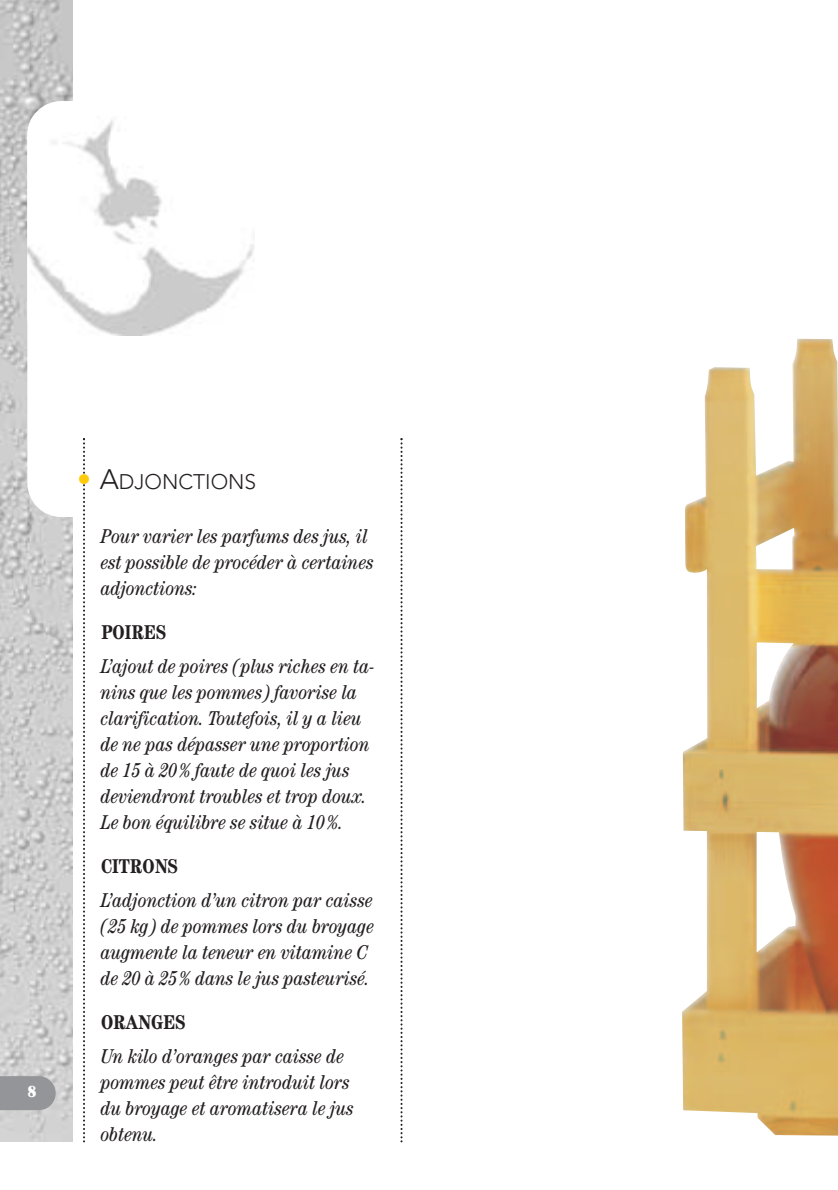
<style>
.page{position:relative;width:838px;height:1190px;background:#fff}
.page>*{position:absolute;margin:0;border:0;box-sizing:border-box;transform-origin:0 0}
.t1{font:300 21px "Avenir";color:#231f20}
.t2{font:italic condensed 20px/26px "Century";color:#231f20}
.t3{font:700 condensed 20px "Century";color:#231f20}
.t4{font:ultra-condensed 16px "Century";color:#fff}
.s1{font-size:28px;color:#feca0a}
.s2{font-size:28px}
</style>
<div class="page">
<img style="left:0;top:0;width:73px;height:1141px">
<div style="left:27px;top:101px;width:358px;height:416px;background:#fff;border-radius:34px"></div>
<svg style="left:401px;top:438px;width:2px;height:704px"></svg>
<svg style="left:0;top:1076px;width:56px;height:34px;background:#97999c"></svg>
<img style="left:27px;top:117px;width:227px;height:218px">
<svg style="left:83px;top:438px;width:2px;height:704px"></svg>
<img style="left:682px;top:338px;width:156px;height:798px">
<p class="t4" style="left:27px;top:1086px;width:10px">8</p>
<p class="t1" style="left:77px;top:473px;width:181px"><span class="s1">•</span> <span class="s2">A</span>DJONCTIONS</p>
<p class="t2" style="left:101px;top:525px;width:275px">Pour varier les parfums des jus, il est possible de procéder à certaines adjonctions:</p>
<p class="t3" style="left:101px;top:625px;width:67px">POIRES</p>
<p class="t2" style="left:101px;top:655px;width:275px">L’ajout de poires (plus riches en ta&shy;nins que les pommes) favorise la clarification. Toutefois, il y a lieu de ne pas dépasser une proportion de 15 à 20% faute de quoi les jus deviendront troubles et trop doux.<br>Le bon équilibre se situe à 10%.</p>
<p class="t3" style="left:101px;top:859px;width:78px">CITRONS</p>
<p class="t2" style="left:101px;top:889px;width:275px">L’adjonction d’un citron par caisse (25 kg) de pommes lors du broyage augmente la teneur en vitamine C de 20 à 25% dans le jus pasteurisé.</p>
<p class="t3" style="left:101px;top:1015px;width:86px">ORANGES</p>
<p class="t2" style="left:101px;top:1045px;width:255px">Un kilo d’oranges par caisse de pommes peut être introduit lors du broyage et aromatisera le jus obtenu.</p>
</div>
